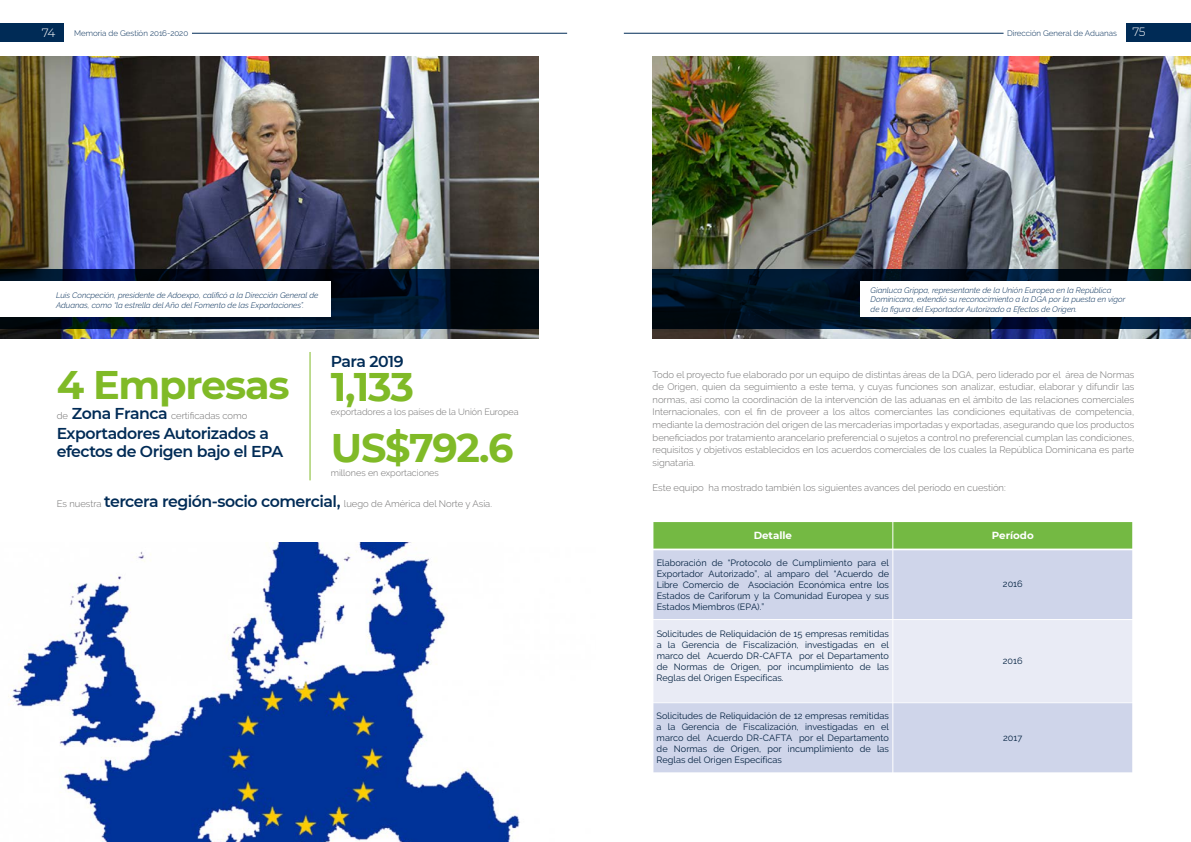
<style>
.page{position:relative;width:1191px;height:842px;background:#fff}
.page>*{position:absolute;margin:0;border:0;box-sizing:border-box;transform-origin:0 0}
.t1{font:700 39.9px/60.6px "Montserrat";letter-spacing:-.03em;color:#80ba27}
.t2{font:600 15.7px/17.8px "Montserrat";letter-spacing:-.03em;color:#002b56}
.t3{font:300 12px "Montserrat";color:#fff}
.t4{font:700 10.3px "Montserrat";color:#fff}
.t5{font:300 9.4px/12.6px "Raleway";color:#706f6f;text-align:justify}
.t6{font:9.1px/11px "Raleway";color:#042241;text-align:justify}
.t7{font:300 9px "Raleway";color:#706f6f}
.t8{font:italic 300 8px/9.6px "Raleway";color:#002b56}
.t9{font:300 8px "Raleway";color:#002b56}
.s1{font-family:"Montserrat";font-weight:600;font-size:15.7px;color:#002b56}
</style>
<div class="page">
<img style="left:0;top:57px;width:539px;height:282px">
<svg style="left:0;top:269px;width:539px;height:60px;background:#000e20"></svg>
<div style="left:0;top:281px;width:331px;height:36px;background:#fff"></div>
<hr style="left:309px;top:352px;width:1px;height:128px;background:#80ba27">
<img style="left:8px;top:543px;width:512px;height:299px">
<img style="left:652px;top:57px;width:539px;height:282px">
<svg style="left:652px;top:269px;width:539px;height:60px;background:#001123"></svg>
<div style="left:860px;top:281px;width:331px;height:36px;background:#fff"></div>
<div style="left:653px;top:521px;width:240px;height:28px;background:#74b943"></div>
<div style="left:893px;top:521px;width:239px;height:28px;background:#74b943"></div>
<div style="left:653px;top:549px;width:240px;height:70px;background:#cfd5ea"></div>
<div style="left:893px;top:549px;width:239px;height:70px;background:#cfd5ea"></div>
<div style="left:653px;top:619px;width:240px;height:84px;background:#e9ebf5"></div>
<div style="left:893px;top:619px;width:239px;height:84px;background:#e9ebf5"></div>
<div style="left:653px;top:703px;width:240px;height:70px;background:#cfd5ea"></div>
<div style="left:893px;top:703px;width:239px;height:70px;background:#cfd5ea"></div>
<hr style="left:892px;top:521px;width:1px;height:252px;background:#fff">
<hr style="left:652px;top:549px;width:481px;height:1px;background:#fff">
<hr style="left:652px;top:619px;width:481px;height:1px;background:#fff">
<hr style="left:652px;top:702px;width:481px;height:1px;background:#fff">
<hr style="left:652px;top:521px;width:481px;height:1px;background:#fff">
<hr style="left:652px;top:772px;width:481px;height:1px;background:#fff">
<div style="left:0;top:23px;width:64px;height:19px;background:#002b56"></div>
<hr style="left:192px;top:33px;width:375px;height:1px;background:#002b56">
<div style="left:1126px;top:23px;width:65px;height:19px;background:#002b56"></div>
<hr style="left:624px;top:33px;width:379px;height:1px;background:#002b56">
<p class="t3" style="left:42px;top:24px;width:15px">74</p>
<p class="t9" style="left:74px;top:29px;width:116px">Memoria de Gestión 2016-2020</p>
<p class="t9" style="left:1007px;top:29px;width:111px">Dirección General de Aduanas</p>
<p class="t3" style="left:1132px;top:24px;width:15px">75</p>
<p class="t8" style="left:56px;top:290px;width:264px">Luis Concpeción, presidente de Adoexpo, calificó a la Dirección General de<br>Aduanas, como “la estrella del Año del Fomento de las Exportaciones”.</p>
<h2 class="t2" style="left:331px;top:352px;width:74px">Para 2019</h2>
<h1 class="t1" style="left:57px;top:353px;width:234px">4 Empresas</h1>
<h2 class="t2" style="left:57px;top:423px;width:228px">Exportadores Autorizados a efectos de Origen bajo el EPA</h2>
<p class="t5" style="left:57px;top:497px;width:437px">Es nuestra <span class="s1">tercera región-socio comercial,</span> luego de América del Norte y Asia.</p>
<h1 class="t1" style="left:331px;top:355px;width:184px">1,133<br>US$792.6</h1>
<p class="t5" style="left:57px;top:409px;width:192px">de <span class="s1">Zona Franca</span> certificadas como</p>
<p class="t7" style="left:331px;top:407px;width:189px">exportadores a los países de la Unión Europea</p>
<p class="t7" style="left:331px;top:467px;width:109px">millones en exportaciones</p>
<p class="t8" style="left:870px;top:285px;width:256px">Gianluca Grippa, representante de la Unión Europea en la República<br>Dominicana, extendió su reconocimiento a la DGA por la puesta en vigor de la figura del Exportador Autorizado a Efectos de Origen.</p>
<p class="t5" style="left:652px;top:368px;width:483px">Todo el proyecto fue elaborado por un equipo de distintas áreas de la DGA, pero liderado por el área de Normas de Origen, quien da seguimiento a este tema, y cuyas funciones son analizar, estudiar, elaborar y difundir las normas, así como la coordinación de la intervención de las aduanas en el ámbito de las relaciones comerciales Internacionales, con el fin de proveer a los altos comerciantes las condiciones equitativas de competencia, mediante la demostración del origen de las mercaderías importadas y exportadas, asegurando que los productos beneficiados por tratamiento arancelario preferencial o sujetos a control no preferencial cumplan las condiciones, requisitos y objetivos establecidos en los acuerdos comerciales de los cuales la República Dominicana es parte signataria.</p>
<p class="t5" style="left:652px;top:481px;width:355px">Este equipo ha mostrado también los siguientes avances del período en cuestión:</p>
<p class="t4" style="left:753px;top:528px;width:40px">Detalle</p>
<p class="t4" style="left:991px;top:528px;width:43px">Período</p>
<p class="t6" style="left:656px;top:557px;width:234px">Elaboración de “Protocolo de Cumplimiento para el Exportador Autorizado”, al amparo del “Acuerdo de Libre Comercio de Asociación Económica entre los Estados de Cariforum y la Comunidad Europea y sus Estados Miembros (EPA).”</p>
<p class="t6" style="left:1003px;top:579px;width:21px">2016</p>
<p class="t6" style="left:656px;top:628px;width:234px">Solicitudes de Reliquidación de 15 empresas remitidas a la Gerencia de Fiscalización, investigadas en el marco del Acuerdo DR-CAFTA por el Departamento de Normas de Origen, por incumplimiento de las Reglas del Origen Específicas.</p>
<p class="t6" style="left:656px;top:710px;width:234px">Solicitudes de Reliquidación de 12 empresas remitidas a la Gerencia de Fiscalización, investigadas en el marco del Acuerdo DR-CAFTA por el Departamento de Normas de Origen, por incumplimiento de las Reglas del Origen Específicas</p>
<p class="t6" style="left:1003px;top:656px;width:21px">2016</p>
<p class="t6" style="left:1003px;top:732px;width:21px">2017</p>
</div>
